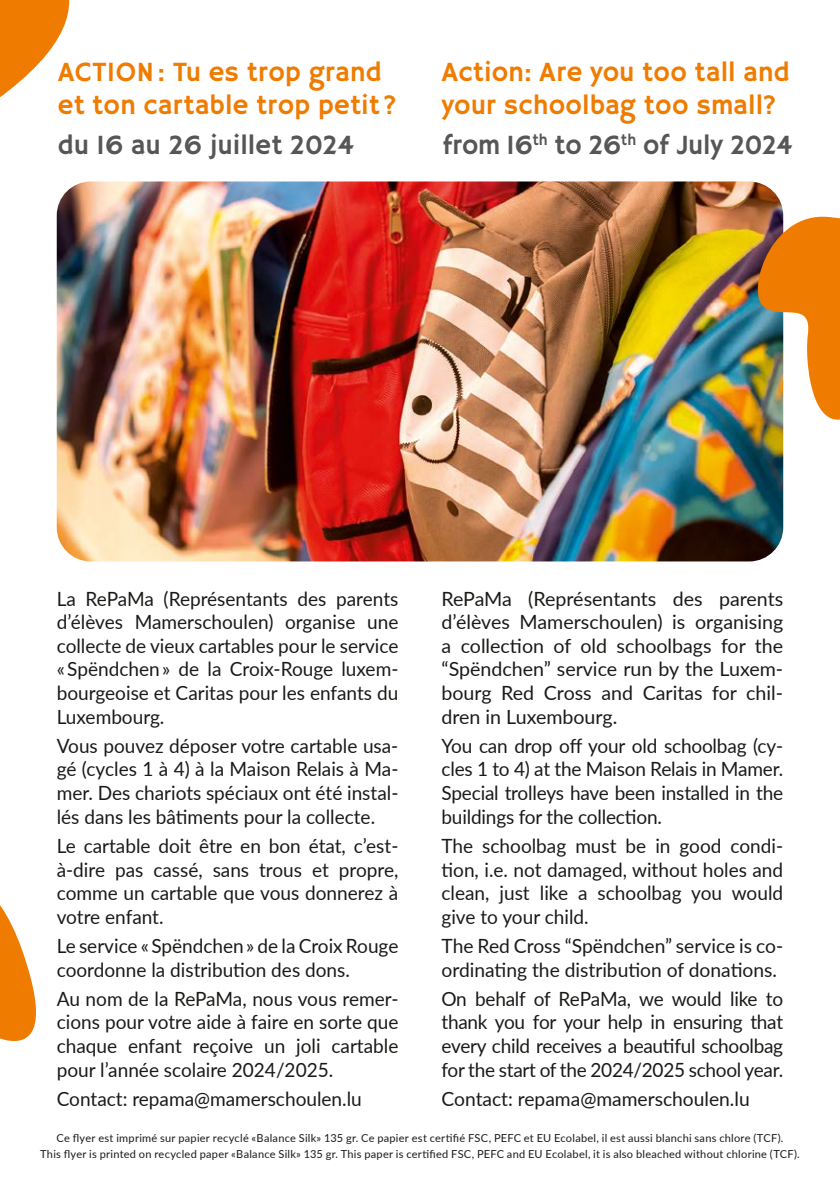
<style>
.page{position:relative;width:840px;height:1191px;background:#fff}
.page>*{position:absolute;margin:0;border:0;box-sizing:border-box;transform-origin:0 0}
.t1{font:28px/33.6px "Hammersmith One";letter-spacing:.01em;color:#ef7c00}
.t2{font:28px "Hammersmith One";color:#565656}
.t3{font:19.6px/23.6px "Lato";color:#1a1a18;text-align:justify}
.t4{font:11px/16px "Lato";letter-spacing:.025em;color:#1a1a18;text-align:center}
</style>
<div class="page">
<img style="left:57px;top:181px;width:725px;height:380px">
<svg style="left:0;top:0;width:70px;height:98px"></svg>
<img style="left:748px;top:208px;width:91px;height:282px">
<svg style="left:0;top:905px;width:36px;height:136px"></svg>
<h1 class="t1" style="left:58px;top:56px;width:339px">ACTION: Tu es trop grand et ton cartable trop petit ?</h1>
<h1 class="t1" style="left:441px;top:56px;width:349px">Action: Are you too tall and your schoolbag too small?</h1>
<h1 class="t2" style="left:58px;top:130px;width:298px">du 16 au 26 juillet 2024</h1>
<h1 class="t2" style="left:442px;top:130px;width:351px">from 16<sup>th</sup> to 26<sup>th</sup> of July 2024</h1>
<p class="t3" style="left:57px;top:586px;width:343px">La RePaMa (Représentants des parents d’élèves Mamerschoulen) organise une collecte de vieux cartables pour le service « Spëndchen » de la Croix-Rouge luxem&shy;bourgeoise et Caritas pour les enfants du Luxembourg.</p>
<p class="t3" style="left:57px;top:733px;width:343px;text-align:left">Vous pouvez déposer votre cartable usa&shy;gé (cycles 1 à 4) à la Maison Relais à Ma&shy;mer. Des chariots spéciaux ont été instal&shy;lés dans les bâtiments pour la collecte.</p>
<p class="t3" style="left:57px;top:833px;width:343px">Le cartable doit être en bon état, c’est&shy;à-dire pas cassé, sans trous et propre, comme un cartable que vous donnerez à votre enfant.</p>
<p class="t3" style="left:57px;top:933px;width:343px">Le service « Spëndchen » de la Croix Rouge coordonne la distribution des dons.</p>
<p class="t3" style="left:57px;top:986px;width:343px">Au nom de la RePaMa, nous vous remer&shy;cions pour votre aide à faire en sorte que chaque enfant reçoive un joli cartable pour l’année scolaire 2024/2025.</p>
<p class="t3" style="left:57px;top:1086px;width:306px">Contact: repama@mamerschoulen.lu</p>
<p class="t3" style="left:441px;top:586px;width:343px">RePaMa (Représentants des parents d’élèves Mamerschoulen) is organising a collection of old schoolbags for the “Spëndchen” service run by the Luxem&shy;bourg Red Cross and Caritas for chil&shy;dren in Luxembourg.</p>
<p class="t3" style="left:441px;top:733px;width:343px">You can drop off your old schoolbag (cy&shy;cles 1 to 4) at the Maison Relais in Mamer.<br>Special trolleys have been installed in the buildings for the collection.</p>
<p class="t3" style="left:441px;top:833px;width:343px">The schoolbag must be in good condi&shy;tion, i.e. not damaged, without holes and clean, just like a schoolbag you would give to your child.</p>
<p class="t3" style="left:441px;top:933px;width:343px">The Red Cross “Spëndchen” service is co&shy;ordinating the distribution of donations.</p>
<p class="t3" style="left:441px;top:986px;width:343px">On behalf of RePaMa, we would like to thank you for your help in ensuring that every child receives a beautiful schoolbag for the start of the 2024/2025 school year.</p>
<p class="t3" style="left:441px;top:1086px;width:309px">Contact: repama@mamerschoulen.lu</p>
<p class="t4" style="left:40px;top:1129px;width:760px">Ce flyer est imprimé sur papier recyclé «Balance Silk» 135 gr. Ce papier est certifié FSC, PEFC et EU Ecolabel, il est aussi blanchi sans chlore (TCF).<br>This flyer is printed on recycled paper «Balance Silk» 135 gr. This paper is certified FSC, PEFC and EU Ecolabel, it is also bleached without chlorine (TCF).</p>
</div>
